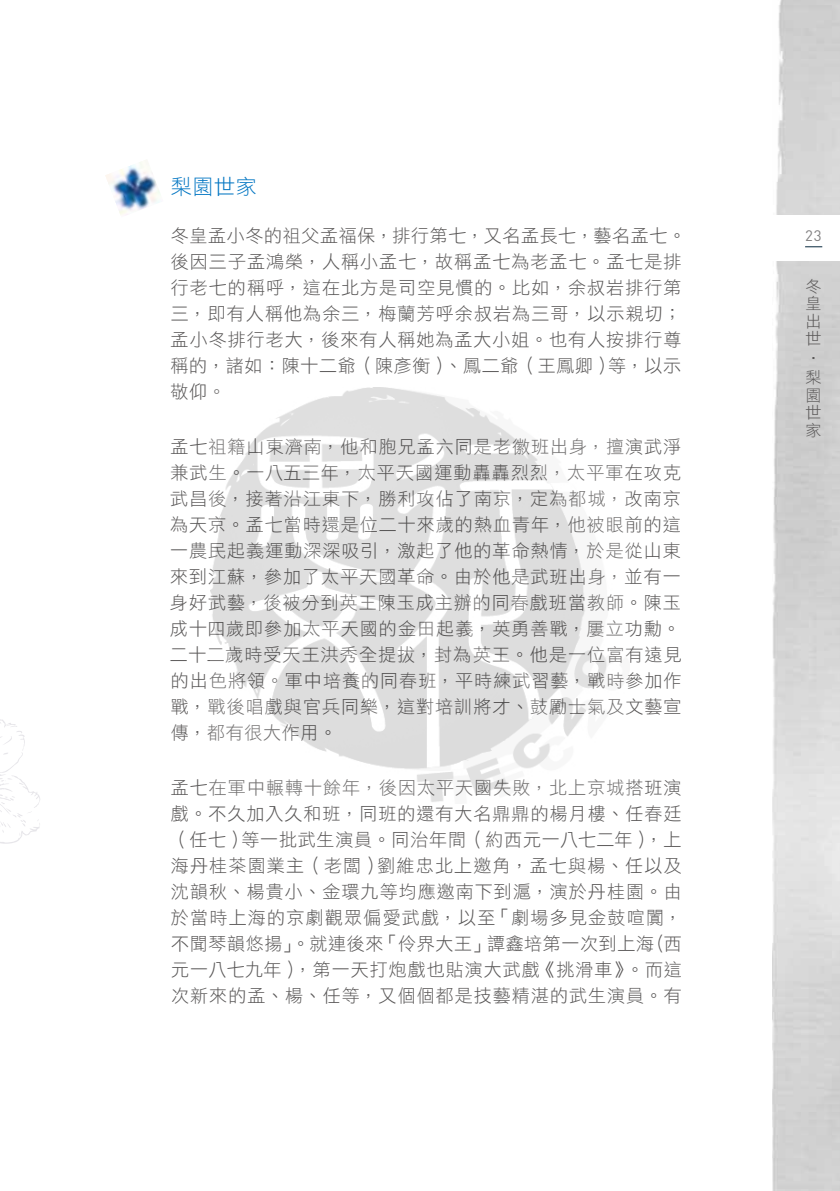
<style>
.page{position:relative;width:840px;height:1191px;background:#fff}
.page>*{position:absolute;margin:0;border:0;box-sizing:border-box;transform-origin:0 0}
.t1{font:21px "DF Li Hei Std W3";color:#0075c2}
.t2{font:18px/26px "DF Li Hei Std W3";letter-spacing:.055em;color:#595757;text-align:justify}
.t3{font:18px "DF Li Hei Std W3";letter-spacing:.035em;color:#595757}
.t4{font:16px/17.6px "DF Li Hei Std W3";color:#595757;text-align:justify}
.t5{font:15px "DIN Pro";color:#807f80}
</style>
<div class="page">
<svg style="left:0;top:719px;width:40px;height:125px"></svg>
<img style="left:772px;top:0;width:67px;height:1191px">
<div style="left:763px;top:215px;width:76px;height:46px;background:#fff"></div>
<svg style="left:805px;top:246px;width:16px;height:1px"></svg>
<img style="left:105px;top:160px;width:55px;height:55px">
<img style="left:210px;top:387px;width:397px;height:415px">
<p class="t1" style="left:171px;top:175px;width:87px">梨園世家</p>
<p class="t3" style="left:171px;top:226px;width:516px">冬皇孟小冬的祖父孟福保，排行第七，又名孟長七，藝名孟七。</p>
<p class="t5" style="left:804px;top:225px;width:18px">23</p>
<p class="t2" style="left:170px;top:248px;width:512px">後因三子孟鴻榮，人稱小孟七，故稱孟七為老孟七。孟七是排行老七的稱呼，這在北方是司空見慣的。比如，余叔岩排行第三，即有人稱他為余三，梅蘭芳呼余叔岩為三哥，以示親切；孟小冬排行老大，後來有人稱她為孟大小姐。也有人按排行尊稱的，諸如：陳十二爺（陳彥衡）、鳳二爺（王鳳卿）等，以示敬仰。</p>
<p class="t2" style="left:170px;top:433px;width:513px">孟七祖籍山東濟南，他和胞兄孟六同是老徽班出身，擅演武淨兼武生。一八五三年，太平天國運動轟轟烈烈，太平軍在攻克武昌後，接著沿江東下，勝利攻佔了南京，定為都城，改南京為天京。孟七當時還是位二十來歲的熱血青年，他被眼前的這一農民起義運動深深吸引，激起了他的革命熱情，於是從山東來到江蘇，參加了太平天國革命。由於他是武班出身，並有一身好武藝，後被分到英王陳玉成主辦的同春戲班當教師。陳玉成十四歲即參加太平天國的金田起義，英勇善戰，屢立功勳。二十二歲時受天王洪秀全提拔，封為英王。他是一位富有遠見的出色將領。軍中培養的同春班，平時練武習藝，戰時參加作戰，戰後唱戲與官兵同樂，這對培訓將才、鼓勵士氣及文藝宣傳，都有很大作用。</p>
<p class="t2" style="left:171px;top:774px;width:512px">孟七在軍中輾轉十餘年，後因太平天國失敗，北上京城搭班演戲。不久加入久和班，同班的還有大名鼎鼎的楊月樓、任春廷（任七）等一批武生演員。同治年間（約西元一八七二年），上海丹桂茶園業主（老闆）劉維忠北上邀角，孟七與楊、任以及沈韻秋、楊貴小、金環九等均應邀南下到滬，演於丹桂園。由於當時上海的京劇觀眾偏愛武戲，以至「劇場多見金鼓喧闐，不聞琴韻悠揚」。就連後來「伶界大王」譚鑫培第一次到上海（西元一八七九年），第一天打炮戲也貼演大武戲《挑滑車》。而這次新來的孟、楊、任等，又個個都是技藝精湛的武生演員。有</p>
<p class="t4" style="left:805px;top:277px;width:17px">冬皇出世</p>
<p class="t4" style="left:822px;top:350px;width:17px;rotate:90deg">‧</p>
<p class="t4" style="left:805px;top:368px;width:17px">梨園世家</p>
</div>
